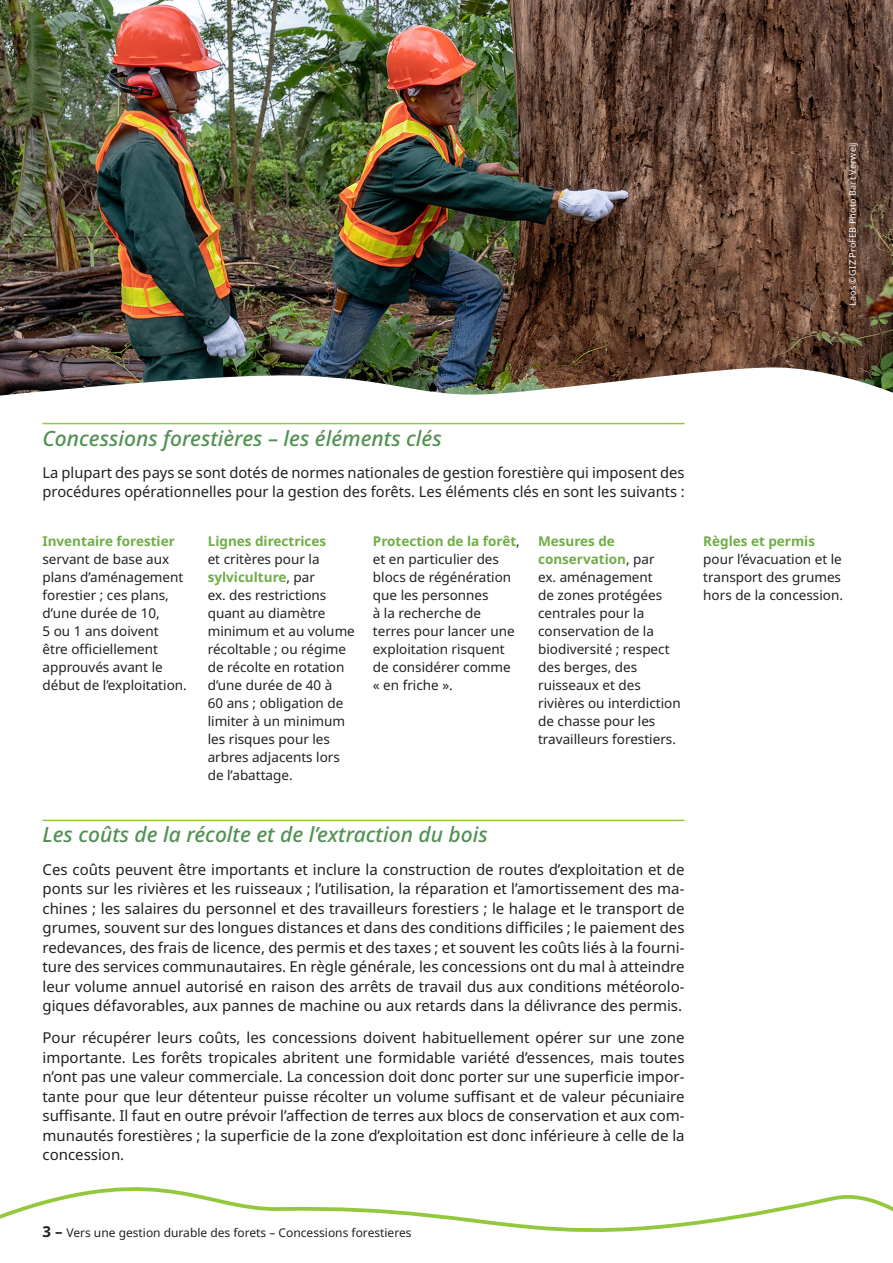
<style>
.page{position:relative;width:893px;height:1263px;background:#fff}
.page>*{position:absolute;margin:0;border:0;box-sizing:border-box;transform-origin:0 0}
.t1{font:italic 500 21px "Noto Sans";color:#539153}
.t2{font:15px/19.5px "Noto Sans";color:#231f20;text-align:justify}
.t3{font:13.5px/18px "Noto Sans";color:#231f20}
.t4{font:12px "Noto Sans";color:#231f20}
.t5{font:9px "Noto Sans";letter-spacing:.025em;color:#fff}
.s1{font-weight:700;color:#70ad47}
.s2{font-weight:700;font-size:15px}
</style>
<div class="page">
<svg style="left:0;top:1187px;width:893px;height:45px"></svg>
<hr style="left:43px;top:423px;width:642px;height:1px;background:#94c83c">
<hr style="left:43px;top:820px;width:642px;height:1px;background:#94c83c">
<img style="left:0;top:0;width:893px;height:396px">
<p class="t1" style="left:43px;top:423px;width:401px">Concessions forestières – les éléments clés</p>
<p class="t2" style="left:43px;top:463px;width:644px">La plupart des pays se sont dotés de normes nationales de gestion forestière qui imposent des procédures opérationnelles pour la gestion des forêts. Les éléments clés en sont les suivants :</p>
<p class="t5" style="left:847px;top:306px;width:166px;rotate:-90deg">Laos ©GIZ ProFEB Photo Bart Verweij</p>
<p class="t3" style="left:43px;top:532px;width:146px"><span class="s1">Inventaire forestier </span>servant de base aux plans d’aménagement forestier ; ces plans, d’une durée de 10,<br>5 ou 1 ans doivent être officiellement approuvés avant le début de l’exploitation.</p>
<p class="t3" style="left:208px;top:532px;width:149px"><span class="s1">Lignes directrices<br></span>et critères pour la <span class="s1">sylviculture</span>, par<br>ex. des restrictions quant au diamètre minimum et au volume récoltable ; ou régime de récolte en rotation d’une durée de 40 à<br>60 ans ; obligation de limiter à un minimum les risques pour les arbres adjacents lors de l’abattage.</p>
<p class="t3" style="left:373px;top:532px;width:148px"><span class="s1">Protection de la forêt</span>, et en particulier des blocs de régénération que les personnes<br>à la recherche de terres pour lancer une exploitation risquent de considérer comme « en friche ».</p>
<p class="t3" style="left:538px;top:532px;width:144px"><span class="s1">Mesures de conservation</span>, par<br>ex. aménagement<br>de zones protégées centrales pour la conservation de la biodiversité ; respect des berges, des ruisseaux et des rivières ou interdiction de chasse pour les travailleurs forestiers.</p>
<p class="t3" style="left:703px;top:532px;width:141px"><span class="s1">Règles et permis </span>pour l’évacuation et le transport des grumes hors de la concession.</p>
<p class="t1" style="left:43px;top:820px;width:447px">Les coûts de la récolte et de l’extraction du bois</p>
<p class="t2" style="left:43px;top:860px;width:644px">Ces coûts peuvent être importants et inclure la construction de routes d’exploitation et de ponts sur les rivières et les ruisseaux ; l’utilisation, la réparation et l’amortissement des ma&shy;chines ; les salaires du personnel et des travailleurs forestiers ; le halage et le transport de grumes, souvent sur des longues distances et dans des conditions difficiles ; le paiement des redevances, des frais de licence, des permis et des taxes ; et souvent les coûts liés à la fourni&shy;ture des services communautaires. En règle générale, les concessions ont du mal à atteindre leur volume annuel autorisé en raison des arrêts de travail dus aux conditions météorolo&shy;giques défavorables, aux pannes de machine ou aux retards dans la délivrance des permis.</p>
<p class="t2" style="left:43px;top:1028px;width:644px">Pour récupérer leurs coûts, les concessions doivent habituellement opérer sur une zone importante. Les forêts tropicales abritent une formidable variété d’essences, mais toutes n’ont pas une valeur commerciale. La concession doit donc porter sur une superficie impor&shy;tante pour que leur détenteur puisse récolter un volume suffisant et de valeur pécuniaire suffisante. Il faut en outre prévoir l’affection de terres aux blocs de conservation et aux com&shy;munautés forestières ; la superficie de la zone d’exploitation est donc inférieure à celle de la concession.</p>
<p class="t4" style="left:43px;top:1225px;width:371px"><span class="s2">3 –</span> Vers une gestion durable des forets – Concessions forestieres</p>
</div>
